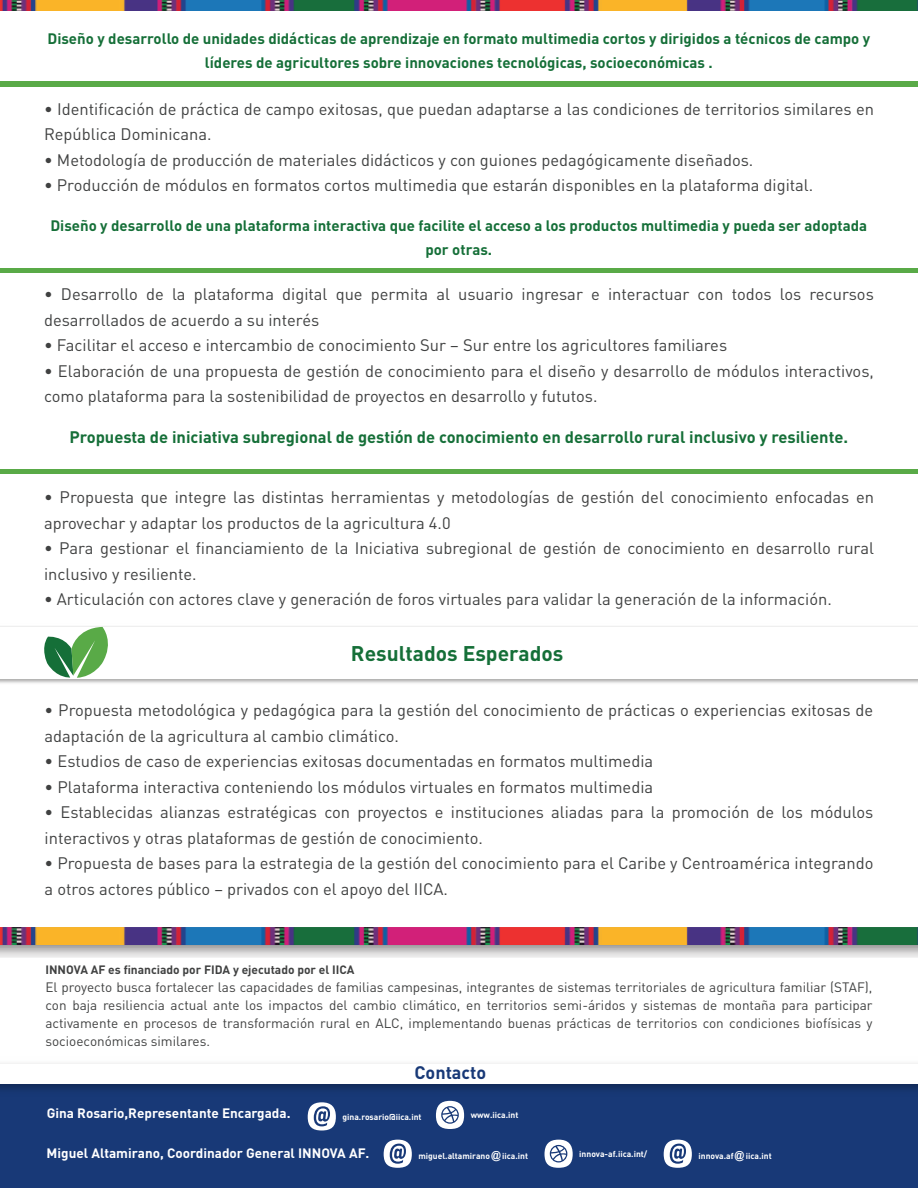
<style>
.page{position:relative;width:918px;height:1188px;background:#fff}
.page>*{position:absolute;margin:0;border:0;box-sizing:border-box;transform-origin:0 0}
.t1{font:700 21px "DINOT";color:#156f38}
.t2{font:700 18px "DINOT";color:#183977}
.t3{font:16.5px/25.5px "DINOT";color:#404141}
.t4{font:700 16.5px "DINOT";color:#156f38}
.t5{font:700 15px/24px "DINOT";color:#156f38;text-align:center}
.t6{font:13.5px/18px "DINOT";color:#404141;text-align:justify}
.t7{font:700 13.5px "DINOT";color:#fff}
.t8{font:700 12px "DINOT";color:#404141}
.t9{font:700 8.55px "DINOT";color:#fff}
.s1{font-family:"Gill Sans";font-weight:400;font-stretch:condensed;font-size:12px}
</style>
<div class="page">
<img style="left:0;top:0;width:918px;height:11px">
<div style="left:0;top:268px;width:918px;height:5px;background:#59aa47"></div>
<div style="left:0;top:469px;width:918px;height:5px;background:#59aa47"></div>
<div style="left:0;top:1068px;width:918px;height:120px;background:#183977"></div>
<div style="left:0;top:38px;width:918px;height:49px;background:#59aa47"></div>
<div style="left:0;top:11px;width:918px;height:70px;background:#fff"></div>
<svg style="left:39px;top:627px;width:76px;height:53px"></svg>
<img style="left:0;top:927px;width:918px;height:18px">
<div style="left:0;top:1064px;width:918px;height:20px;background:#fff"></div>
<div style="left:436px;top:1101px;width:28px;height:28px;background:#fff;border-radius:50%"></div>
<svg style="left:441px;top:1106px;width:18px;height:18px"></svg>
<div style="left:545px;top:1140px;width:28px;height:28px;background:#fff;border-radius:50%"></div>
<svg style="left:550px;top:1145px;width:17px;height:17px"></svg>
<div style="left:664px;top:1140px;width:28px;height:28px;background:#fff;border-radius:50%"></div>
<svg style="left:670px;top:1144px;width:16px;height:20px"></svg>
<div style="left:384px;top:1140px;width:28px;height:28px;background:#fff;border-radius:50%"></div>
<svg style="left:390px;top:1144px;width:16px;height:20px"></svg>
<div style="left:308px;top:1102px;width:28px;height:29px;background:#fff;border-radius:50%"></div>
<svg style="left:314px;top:1106px;width:16px;height:20px"></svg>
<p class="t5" style="left:47px;top:26px;width:824px">Diseño y desarrollo de unidades didácticas de aprendizaje en formato multimedia cortos y dirigidos a técnicos de campo y líderes de agricultores sobre innovaciones tecnológicas, socioeconómicas .</p>
<p class="t3" style="left:44px;top:96px;width:832px">• Identificación de práctica de campo exitosas, que puedan adaptarse a las condiciones de territorios similares en<br>República Dominicana.</p>
<p class="t3" style="left:44px;top:147px;width:711px">• Metodología de producción de materiales didácticos y con guiones pedagógicamente diseñados.</p>
<p class="t3" style="left:44px;top:172px;width:771px">• Producción de módulos en formatos cortos multimedia que estarán disponibles en la plataforma digital.</p>
<p class="t5" style="left:50px;top:213px;width:818px">Diseño y desarrollo de una plataforma interactiva que facilite el acceso a los productos multimedia y pueda ser adoptada por otras.</p>
<p class="t3" style="left:44px;top:281px;width:831px">• Desarrollo de la plataforma digital que permita al usuario ingresar e interactuar con todos los recursos desarrollados de acuerdo a su interés</p>
<p class="t3" style="left:44px;top:332px;width:685px">• Facilitar el acceso e intercambio de conocimiento Sur – Sur entre los agricultores familiares</p>
<p class="t3" style="left:44px;top:357px;width:831px">• Elaboración de una propuesta de gestión de conocimiento para el diseño y desarrollo de módulos interactivos, como plataforma para la sostenibilidad de proyectos en desarrollo y fututos.</p>
<p class="t4" style="left:69px;top:426px;width:780px">Propuesta de iniciativa subregional de gestión de conocimiento en desarrollo rural inclusivo y resiliente.</p>
<p class="t3" style="left:44px;top:484px;width:832px">• Propuesta que integre las distintas herramientas y metodologías de gestión del conocimiento enfocadas en aprovechar y adaptar los productos de la agricultura 4.0</p>
<p class="t3" style="left:44px;top:535px;width:832px">• Para gestionar el financiamiento de la Iniciativa subregional de gestión de conocimiento en desarrollo rural inclusivo y resiliente.</p>
<p class="t3" style="left:44px;top:586px;width:789px">• Articulación con actores clave y generación de foros virtuales para validar la generación de la información.</p>
<p class="t1" style="left:351px;top:639px;width:214px">Resultados Esperados</p>
<p class="t3" style="left:45px;top:697px;width:830px">• Propuesta metodológica y pedagógica para la gestión del conocimiento de prácticas o experiencias exitosas de adaptación de la agricultura al cambio climático.</p>
<p class="t3" style="left:45px;top:748px;width:610px">• Estudios de caso de experiencias exitosas documentadas en formatos multimedia</p>
<p class="t3" style="left:45px;top:773px;width:610px">• Plataforma interactiva conteniendo los módulos virtuales en formatos multimedia</p>
<p class="t3" style="left:45px;top:799px;width:830px">• Establecidas alianzas estratégicas con proyectos e instituciones aliadas para la promoción de los módulos interactivos y otras plataformas de gestión de conocimiento.</p>
<p class="t3" style="left:45px;top:850px;width:830px">• Propuesta de bases para la estrategia de la gestión del conocimiento para el Caribe y Centroamérica integrando a otros actores público – privados con el apoyo del IICA.</p>
<p class="t8" style="left:45px;top:961px;width:311px">INNOVA AF es financiado por FIDA y ejecutado por el IICA</p>
<p class="t6" style="left:45px;top:977px;width:829px">El proyecto busca fortalecer las capacidades de familias campesinas, integrantes de sistemas territoriales de agricultura familiar (STAF), con baja resiliencia actual ante los impactos del cambio climático, en territorios semi-áridos y sistemas de montaña para participar activamente en procesos de transformación rural en ALC, implementando buenas prácticas de territorios con condiciones biofísicas y socioeconómicas similares.</p>
<p class="t2" style="left:414px;top:1061px;width:73px">Contacto</p>
<p class="t7" style="left:47px;top:1104px;width:245px">Gina Rosario,Representante Encargada.</p>
<p class="t7" style="left:47px;top:1143px;width:324px">Miguel Altamirano, Coordinador General INNOVA AF.</p>
<p class="t9" style="left:471px;top:1109px;width:49px">www.iica.int</p>
<p class="t9" style="left:343px;top:1111px;width:81px">gina.rosario@iica.int</p>
<p class="t9" style="left:579px;top:1148px;width:70px">innova-af.iica.int/</p>
<p class="t9" style="left:418px;top:1151px;width:111px">miguel.altamirano<span class="s1">@</span>iica.int</p>
<p class="t9" style="left:699px;top:1150px;width:75px">innova.af<span class="s1">@</span>iica.int</p>
</div>
